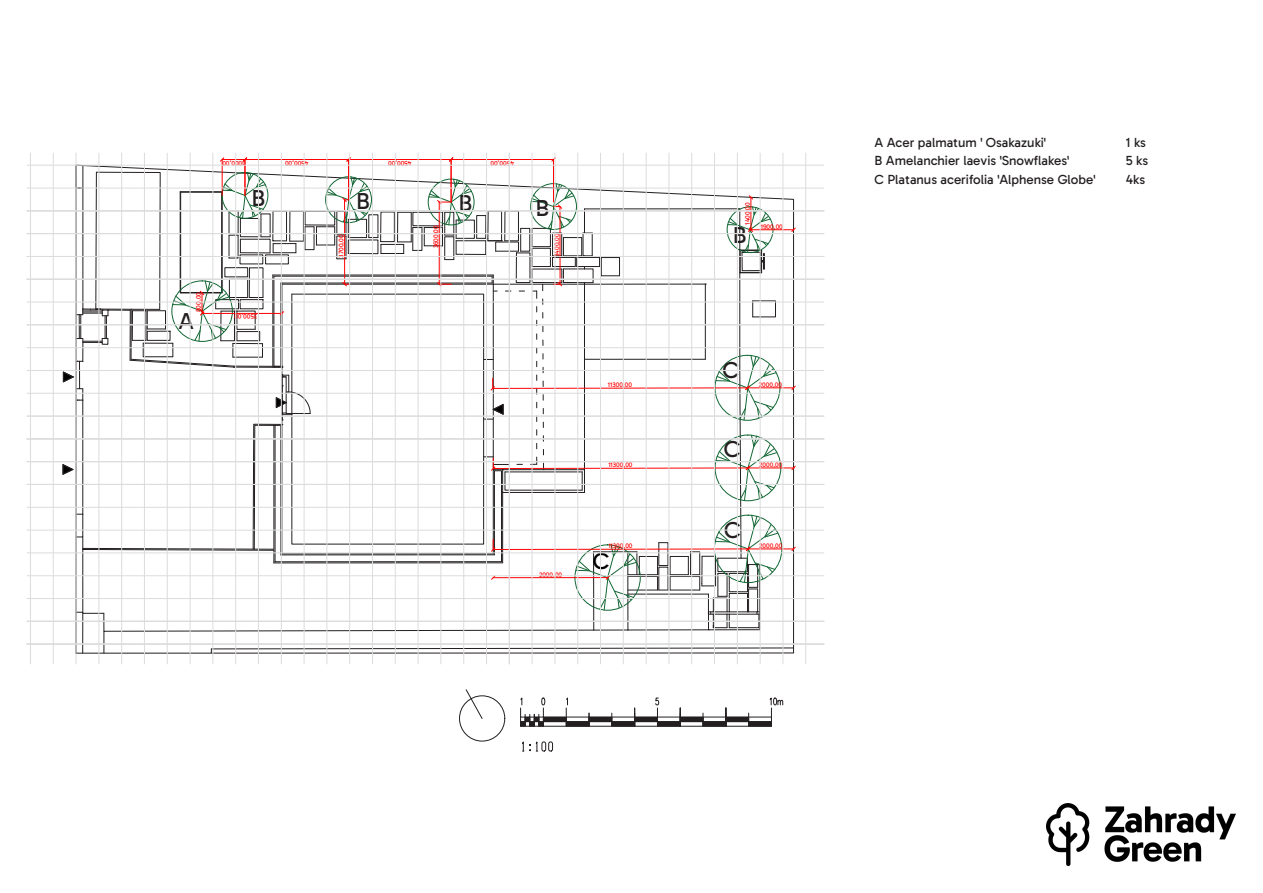
<style>
.page{position:relative;width:1263px;height:893px;background:#fff}
.page>*{position:absolute;margin:0;border:0;box-sizing:border-box;transform-origin:0 0}
.t1{font:23.48px "Gabarito";color:#231f20}
.t2{font:23.48px "Gabarito";color:#000}
.t3{font:13.42px "Gabarito";color:#231f20}
.t4{font:6.68px "Gabarito";color:#f00}
</style>
<div class="page">
<svg style="left:63px;top:157px;width:733px;height:496px"></svg>
<hr style="left:30px;top:153px;width:1px;height:511px;background:#dcdcdc">
<hr style="left:53px;top:153px;width:1px;height:511px;background:#dcdcdc">
<hr style="left:76px;top:153px;width:1px;height:511px;background:#dcdcdc">
<hr style="left:99px;top:153px;width:1px;height:511px;background:#dcdcdc">
<hr style="left:122px;top:153px;width:1px;height:511px;background:#dcdcdc">
<hr style="left:144px;top:153px;width:1px;height:511px;background:#dcdcdc">
<hr style="left:167px;top:153px;width:1px;height:511px;background:#dcdcdc">
<hr style="left:190px;top:153px;width:1px;height:511px;background:#dcdcdc">
<hr style="left:213px;top:153px;width:1px;height:511px;background:#dcdcdc">
<hr style="left:236px;top:153px;width:1px;height:511px;background:#dcdcdc">
<hr style="left:258px;top:153px;width:1px;height:511px;background:#dcdcdc">
<hr style="left:281px;top:153px;width:1px;height:511px;background:#dcdcdc">
<hr style="left:304px;top:153px;width:1px;height:511px;background:#dcdcdc">
<hr style="left:327px;top:153px;width:1px;height:511px;background:#dcdcdc">
<hr style="left:349px;top:153px;width:1px;height:511px;background:#dcdcdc">
<hr style="left:372px;top:153px;width:1px;height:511px;background:#dcdcdc">
<hr style="left:395px;top:153px;width:1px;height:511px;background:#dcdcdc">
<hr style="left:418px;top:153px;width:1px;height:511px;background:#dcdcdc">
<hr style="left:441px;top:153px;width:1px;height:511px;background:#dcdcdc">
<hr style="left:464px;top:153px;width:1px;height:511px;background:#dcdcdc">
<hr style="left:486px;top:153px;width:1px;height:511px;background:#dcdcdc">
<hr style="left:509px;top:153px;width:1px;height:511px;background:#dcdcdc">
<hr style="left:532px;top:153px;width:1px;height:511px;background:#dcdcdc">
<hr style="left:555px;top:153px;width:1px;height:511px;background:#dcdcdc">
<hr style="left:578px;top:153px;width:1px;height:511px;background:#dcdcdc">
<hr style="left:600px;top:153px;width:1px;height:511px;background:#dcdcdc">
<hr style="left:623px;top:153px;width:1px;height:511px;background:#dcdcdc">
<hr style="left:646px;top:153px;width:1px;height:511px;background:#dcdcdc">
<hr style="left:669px;top:153px;width:1px;height:511px;background:#dcdcdc">
<hr style="left:692px;top:153px;width:1px;height:511px;background:#dcdcdc">
<hr style="left:714px;top:153px;width:1px;height:511px;background:#dcdcdc">
<hr style="left:737px;top:153px;width:1px;height:511px;background:#dcdcdc">
<hr style="left:760px;top:153px;width:1px;height:511px;background:#dcdcdc">
<hr style="left:783px;top:153px;width:1px;height:511px;background:#dcdcdc">
<hr style="left:805px;top:153px;width:1px;height:511px;background:#dcdcdc">
<hr style="left:27px;top:644px;width:797px;height:1px;background:#dcdcdc">
<hr style="left:27px;top:598px;width:797px;height:1px;background:#dcdcdc">
<hr style="left:27px;top:576px;width:797px;height:1px;background:#dcdcdc">
<hr style="left:27px;top:553px;width:797px;height:1px;background:#dcdcdc">
<hr style="left:27px;top:530px;width:797px;height:1px;background:#dcdcdc">
<hr style="left:27px;top:507px;width:797px;height:1px;background:#dcdcdc">
<hr style="left:27px;top:439px;width:797px;height:1px;background:#dcdcdc">
<hr style="left:27px;top:462px;width:797px;height:1px;background:#dcdcdc">
<hr style="left:27px;top:484px;width:797px;height:1px;background:#dcdcdc">
<hr style="left:27px;top:621px;width:797px;height:1px;background:#dcdcdc">
<hr style="left:27px;top:416px;width:797px;height:1px;background:#dcdcdc">
<hr style="left:27px;top:393px;width:797px;height:1px;background:#dcdcdc">
<hr style="left:27px;top:370px;width:797px;height:1px;background:#dcdcdc">
<hr style="left:27px;top:348px;width:797px;height:1px;background:#dcdcdc">
<hr style="left:27px;top:302px;width:797px;height:1px;background:#dcdcdc">
<hr style="left:27px;top:233px;width:797px;height:1px;background:#dcdcdc">
<hr style="left:27px;top:256px;width:797px;height:1px;background:#dcdcdc">
<hr style="left:27px;top:279px;width:797px;height:1px;background:#dcdcdc">
<hr style="left:27px;top:325px;width:797px;height:1px;background:#dcdcdc">
<hr style="left:27px;top:188px;width:797px;height:1px;background:#dcdcdc">
<hr style="left:27px;top:165px;width:797px;height:1px;background:#dcdcdc">
<hr style="left:27px;top:211px;width:797px;height:1px;background:#dcdcdc">
<svg style="left:520px;top:698px;width:263px;height:29px"></svg>
<div style="left:459px;top:696px;width:46px;height:45px;border:1px solid #231f20;border-radius:50%"></div>
<svg style="left:466px;top:690px;width:16px;height:29px"></svg>
<svg style="left:522px;top:741px;width:2px;height:11px"></svg>
<svg style="left:530px;top:741px;width:23px;height:11px"></svg>
<img style="left:1046px;top:804px;width:190px;height:62px">
<p class="t4" style="left:194px;top:312px;width:21px;rotate:-90deg">800,00</p>
<p class="t1" style="left:178px;top:306px;width:17px">A</p>
<p class="t4" style="left:245px;top:167px;width:24px;rotate:-180deg">1000,00</p>
<p class="t4" style="left:309px;top:167px;width:25px;rotate:-180deg">4500,00</p>
<p class="t4" style="left:412px;top:167px;width:25px;rotate:-180deg">4500,00</p>
<p class="t4" style="left:514px;top:167px;width:25px;rotate:-180deg">4500,00</p>
<p class="t1" style="left:252px;top:184px;width:16px">B</p>
<p class="t1" style="left:356px;top:186px;width:16px">B</p>
<p class="t4" style="left:337px;top:258px;width:24px;rotate:-90deg">3700,00</p>
<p class="t4" style="left:432px;top:248px;width:25px;rotate:-90deg">3600,00</p>
<p class="t1" style="left:458px;top:189px;width:16px">B</p>
<p class="t1" style="left:535px;top:193px;width:16px">B</p>
<p class="t4" style="left:553px;top:257px;width:25px;rotate:-90deg">3400,00</p>
<p class="t4" style="left:257px;top:321px;width:25px;rotate:-180deg">3500,00</p>
<p class="t4" style="left:539px;top:570px;width:25px">2000,00</p>
<p class="t4" style="left:608px;top:381px;width:26px">11300,00</p>
<p class="t4" style="left:608px;top:461px;width:26px">11300,00</p>
<p class="t4" style="left:608px;top:542px;width:26px">11300,00</p>
<p class="t2" style="left:593px;top:547px;width:18px">C</p>
<p class="t4" style="left:743px;top:225px;width:24px;rotate:-90deg">1400,00</p>
<p class="t1" style="left:733px;top:221px;width:16px">B</p>
<p class="t4" style="left:761px;top:222px;width:24px">1900,00</p>
<p class="t1" style="left:723px;top:356px;width:18px">C</p>
<p class="t4" style="left:759px;top:380px;width:25px">2000,00</p>
<p class="t1" style="left:724px;top:435px;width:18px">C</p>
<p class="t4" style="left:759px;top:460px;width:25px">2000,00</p>
<p class="t1" style="left:724px;top:515px;width:18px">C</p>
<p class="t4" style="left:759px;top:541px;width:25px">2000,00</p>
<p class="t3" style="left:874px;top:134px;width:173px">A Acer palmatum ' Osakazuki'</p>
<p class="t3" style="left:1126px;top:134px;width:22px">1 ks</p>
<p class="t3" style="left:874px;top:152px;width:196px">B Amelanchier laevis 'Snowflakes'</p>
<p class="t3" style="left:1126px;top:152px;width:24px">5 ks</p>
<p class="t3" style="left:874px;top:171px;width:222px">C Platanus acerifolia 'Alphense Globe'</p>
<p class="t3" style="left:1126px;top:171px;width:21px">4ks</p>
</div>
